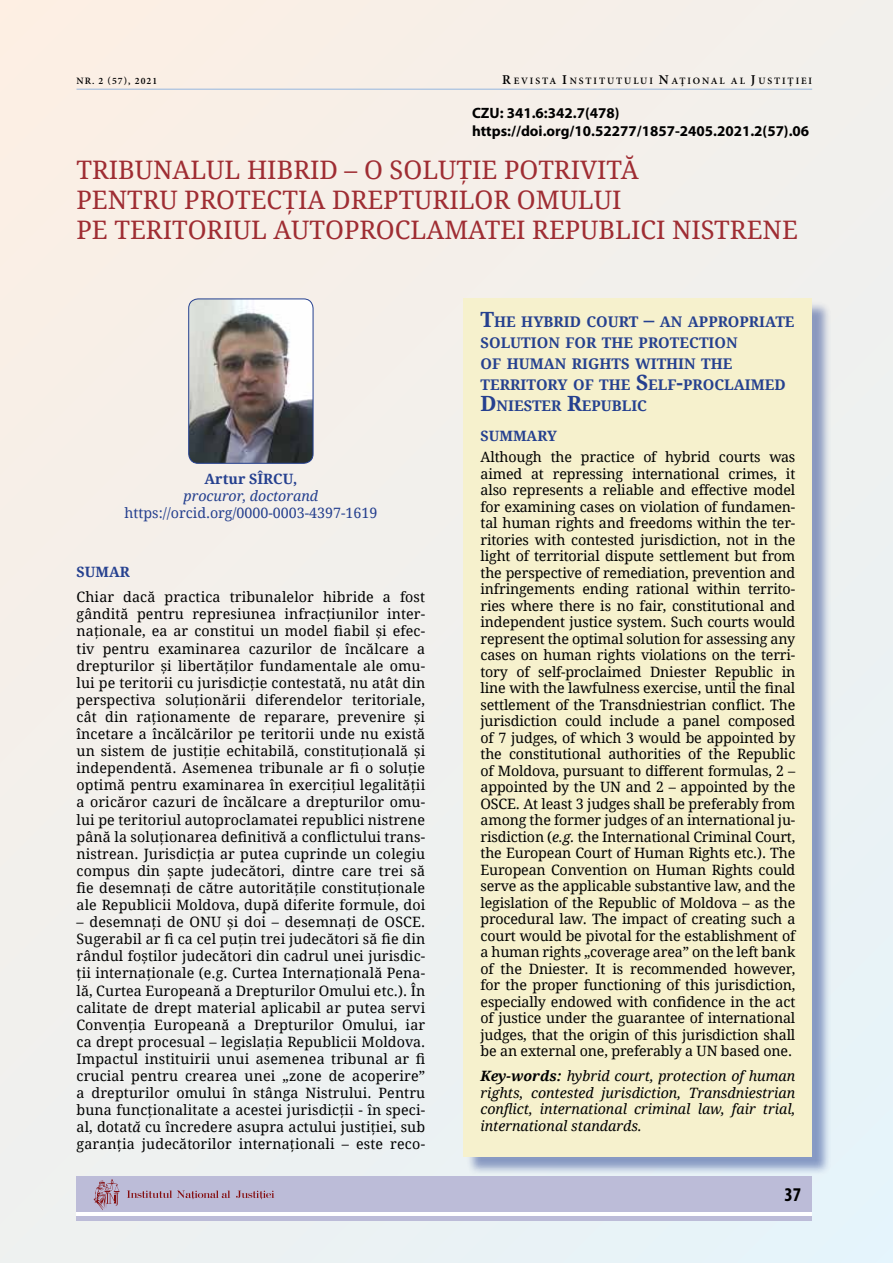
<style>
.page{position:relative;width:893px;height:1263px;background:#f2f0ec}
.page>*{position:absolute;margin:0;border:0;box-sizing:border-box;transform-origin:0 0}
.t1{font:25.5px/30px "Droid Serif";color:#9f2d33}
.t2{font:700 condensed 19.5px "Myriad Pro";color:#000}
.t3{font:700 15px/18px "Myriad Pro";color:#000}
.t4{font:700 14.7px/21px "Droid Serif";color:#25408f}
.t5{font:14.25px/16.5px "Droid Serif";letter-spacing:.01em;color:#000;text-align:justify}
.t6{font:italic 14.25px/16.5px "Droid Serif";color:#000;text-align:justify}
.t7{font:14.25px "Droid Serif";color:#25408f}
.t8{font:700 14.25px "Droid Serif";color:#25408f}
.t9{font:italic 14.25px "Droid Serif";color:#25408f}
.t10{font:600 9.75px "Minion Pro";letter-spacing:.195em;color:#000}
.s1{font-size:13.5px}
.s2{font-style:italic}
.s3{font-size:21px}
.s4{font-weight:700}
</style>
<div class="page">
<hr style="left:77px;top:89px;width:735px;height:1px;background:#95b6df">
<div style="left:77px;top:1176px;width:735px;height:45px;background:#bcbcd8"></div>
<hr style="left:77px;top:1213px;width:735px;height:3px;background:#fff">
<svg style="left:127px;top:1190px;width:103px;height:9px"></svg>
<svg style="left:236px;top:1190px;width:38px;height:9px"></svg>
<svg style="left:94px;top:1179px;width:26px;height:31px"></svg>
<img style="left:189px;top:299px;width:124px;height:164px">
<div style="left:188px;top:299px;width:125px;height:165px;border:1px solid #25408f;border-radius:9px"></div>
<div style="left:466px;top:301px;width:365px;height:874px;background:#25408f;opacity:.5"></div>
<div style="left:463px;top:299px;width:349px;height:858px;background:#f6f1cd"></div>
<p class="t10" style="left:77px;top:74px;width:82px">NR. 2 (57), 2021</p>
<p class="t10" style="left:502px;top:74px;width:311px"><span class="s1">R</span>EVISTA <span class="s1">I</span>NSTITUTULUI <span class="s1">N</span>AŢIONAL AL <span class="s1">J</span>USTIŢIEI</p>
<p class="t3" style="left:472px;top:103px;width:339px">CZU: 341.6:342.7(478) https://doi.org/10.52277/1857-2405.2021.2(57).06</p>
<h1 class="t1" style="left:77px;top:155px;width:723px">TRIBUNALUL HIBRID – O SOLUŢIE POTRIVITĂ<br>PENTRU PROTECŢIA DREPTURILOR OMULUI<br>PE TERITORIUL AUTOPROCLAMATEI REPUBLICI NISTRENE</h1>
<p class="t8" style="left:205px;top:470px;width:94px">Artur SÎRCU,</p>
<p class="t9" style="left:184px;top:487px;width:136px">procuror, doctorand</p>
<p class="t7" style="left:124px;top:504px;width:254px">https://orcid.org/0000-0003-4397-1619</p>
<p class="t8" style="left:77px;top:563px;width:55px">SUMAR</p>
<p class="t5" style="left:77px;top:589px;width:350px;line-height:17.1px">Chiar dacă practica tribunalelor hibride a fost gândită pentru represiunea infracţiunilor inter&shy;naţionale, ea ar constitui un model fiabil și efec&shy;tiv pentru examinarea cazurilor de încălcare a drepturilor și libertăţilor fundamentale ale omu&shy;lui pe teritorii cu jurisdicţie contestată, nu atât din perspectiva soluţionării diferendelor teritoriale, cât din raţionamente de reparare, prevenire și încetare a încălcărilor pe teritorii unde nu există un sistem de justiţie echitabilă, constituţională și independentă. Asemenea tribunale ar fi o soluţie optimă pentru examinarea în exerciţiul legalităţii a oricăror cazuri de încălcare a drepturilor omu&shy;lui pe teritoriul autoproclamatei republici nistrene până la soluţionarea definitivă a conflictului trans&shy;nistrean. Jurisdicţia ar putea cuprinde un colegiu compus din șapte judecători, dintre care trei să fie desemnaţi de către autorităţile constituţionale ale Republicii Moldova, după diferite formule, doi</p>
<p class="t5" style="left:77px;top:914px;width:350px;line-height:17.1px">– desemnaţi de ONU și doi – desemnaţi de OSCE.<br>Sugerabil ar fi ca cel puţin trei judecători să fie din rândul foștilor judecători din cadrul unei jurisdic&shy;ţii internaţionale (e.g. Curtea Internaţională Pena&shy;lă, Curtea Europeană a Drepturilor Omului etc.). În calitate de drept material aplicabil ar putea servi Convenţia Europeană a Drepturilor Omului, iar ca drept procesual – legislaţia Republicii Moldova.<br>Impactul instituirii unui asemenea tribunal ar fi crucial pentru crearea unei „zone de acoperire” a drepturilor omului în stânga Nistrului. Pentru buna funcţionalitate a acestei jurisdicţii - în speci&shy;al, dotat<span class="s2">ă</span> cu încredere asupra actului justiţiei, sub garanţia judecătorilor internaţionali – este reco-</p>
<p class="t4" style="left:480px;top:312px;width:316px"><span class="s3">T</span>HE HYBRID COURT <span class="s3">–</span> AN APPROPRIATE<br>SOLUTION FOR THE PROTECTION<br>OF HUMAN RIGHTS WITHIN THE<br>TERRITORY OF THE <span class="s3">S</span>ELF<span class="s3">-</span>PROCLAIMED<br><span class="s3">D</span>NIESTER <span class="s3">R</span>EPUBLIC</p>
<p class="t8" style="left:480px;top:427px;width:78px">SUMMARY</p>
<p class="t5" style="left:480px;top:449px;width:316px">Although the practice of hybrid courts was aimed at repressing international crimes, it also represents a reliable and effective model for examining cases on violation of fundamen&shy;tal human rights and freedoms within the ter&shy;ritories with contested jurisdiction, not in the light of territorial dispute settlement but from the perspective of remediation, prevention and infringements ending rational within territo&shy;ries where there is no fair, constitutional and independent justice system. Such courts would represent the optimal solution for assessing any cases on human rights violations on the terri&shy;tory of self-proclaimed Dniester Republic in line with the lawfulness exercise, until the final settlement of the Transdniestrian conflict. The jurisdiction could include a panel composed of 7 judges, of which 3 would be appointed by the constitutional authorities of the Republic of Moldova, pursuant to different formulas, 2 – appointed by the UN and 2 – appointed by the OSCE. At least 3 judges shall be preferably from among the former judges of an international ju&shy;risdiction (<span class="s2">e.g.</span> the International Criminal Court, the European Court of Human Rights etc.). The European Convention on Human Rights could serve as the applicable substantive law, and the legislation of the Republic of Moldova – as the procedural law. The impact of creating such a court would be pivotal for the establishment of a human rights „coverage area” on the left bank of the Dniester. It is recommended however, for the proper functioning of this jurisdiction, especially endowed with confidence in the act of justice under the guarantee of international judges, that the origin of this jurisdiction shall be an external one, preferably a UN based one.</p>
<p class="t6" style="left:480px;top:1068px;width:316px"><span class="s4">Key-words:</span> hybrid court, protection of human rights, contested jurisdiction, Transdniestrian conflict, international criminal law, fair trial, international standards.</p>
<h2 class="t2" style="left:784px;top:1182px;width:18px">37</h2>
</div>
